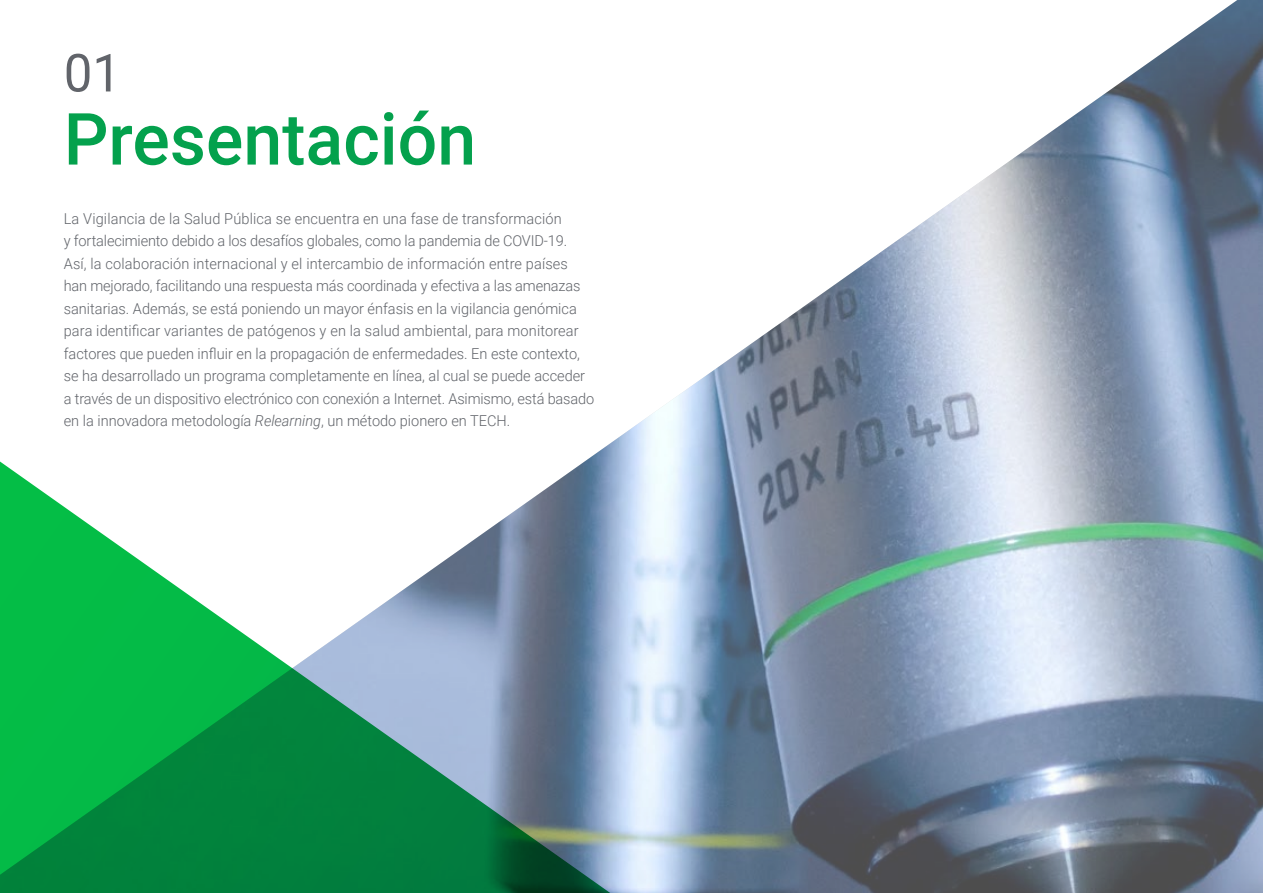
<style>
.page{position:relative;width:1263px;height:893px;background:#fff}
.page>*{position:absolute;margin:0;border:0;box-sizing:border-box;transform-origin:0 0}
.t1{font:500 72px "Roboto";color:#04a14d}
.t2{font:52.5px "Roboto";color:#61646a}
.t3{font:300 15px/22.5px "Roboto";color:#61646a}
.s1{font-style:italic}
</style>
<div class="page">
<img style="left:606px;top:0;width:657px;height:893px">
<svg style="left:0;top:446px;width:640px;height:447px"></svg>
<h2 class="t2" style="left:64px;top:36px;width:59px">01</h2>
<h1 class="t1" style="left:64px;top:89px;width:414px">Presentación</h1>
<p class="t3" style="left:64px;top:207px;width:532px">La Vigilancia de la Salud Pública se encuentra en una fase de transformación<br>y fortalecimiento debido a los desafíos globales, como la pandemia de COVID-19.<br>Así, la colaboración internacional y el intercambio de información entre países han mejorado, facilitando una respuesta más coordinada y efectiva a las amenazas sanitarias. Además, se está poniendo un mayor énfasis en la vigilancia genómica para identificar variantes de patógenos y en la salud ambiental, para monitorear factores que pueden influir en la propagación de enfermedades. En este contexto, se ha desarrollado un programa completamente en línea, al cual se puede acceder a través de un dispositivo electrónico con conexión a Internet. Asimismo, está basado en la innovadora metodología <span class="s1">Relearning</span>, un método pionero en TECH.</p>
</div>
